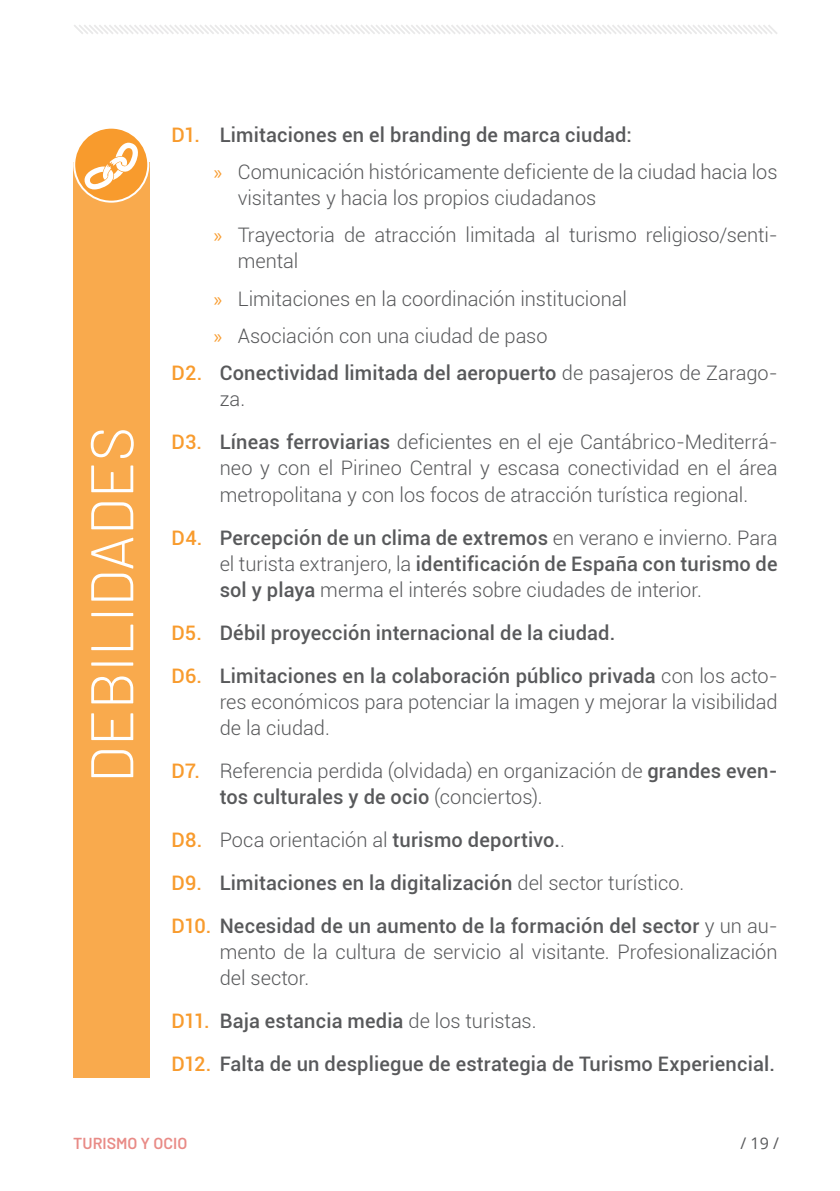
<style>
.page{position:relative;width:840px;height:1191px;background:#fff}
.page>*{position:absolute;margin:0;border:0;box-sizing:border-box;transform-origin:0 0}
.t1{font:300 60px "Barlow";color:#fff}
.t2{font:300 20px/26px "Roboto";color:#58595b}
.t3{font:500 20px "Roboto";letter-spacing:.01em;color:#58595b}
.t4{font:600 16px "Barlow";color:#e1645e}
.t5{font:16px "Open Sans";color:#58595b}
.s1{color:#f89b2d}
.s2{font-family:"Myriad Pro";font-weight:400;color:#f89b2d}
.s3{font-weight:300}
.s4{font-weight:500;color:#f89b2d}
.s5{font-weight:500}
</style>
<div class="page">
<svg style="left:74px;top:25px;width:703px;height:9px"></svg>
<div style="left:73px;top:162px;width:76px;height:915px;background:#f9aa4d"></div>
<div style="left:74px;top:128px;width:74px;height:74px;background:#f89b2d;border-radius:50%"></div>
<div style="left:73px;top:127px;width:76px;height:76px;border:2px solid #fff;border-radius:50%"></div>
<svg style="left:84px;top:143px;width:54px;height:46px"></svg>
<h1 class="t1" style="left:74px;top:783px;width:358px;rotate:-90deg">DEBILIDADES</h1>
<p class="t3" style="left:171px;top:120px;width:461px"><span class="s1">D1.</span> Limitaciones en el branding de marca ciudad:</p>
<p class="t2" style="left:237px;top:158px;width:541px;text-indent:-24px"><span class="s2">»</span> Comunicación históricamente deficiente de la ciudad hacia los visitantes y hacia los propios ciudadanos</p>
<p class="t2" style="left:237px;top:222px;width:541px;text-indent:-24px"><span class="s2">»</span> Trayectoria de atracción limitada al turismo religioso/senti&shy;mental</p>
<p class="t2" style="left:213px;top:285px;width:414px"><span class="s2">»</span> Limitaciones en la coordinación institucional</p>
<p class="t2" style="left:213px;top:322px;width:335px"><span class="s2">»</span> Asociación con una ciudad de paso</p>
<p class="t3" style="left:171px;top:359px;width:607px"><span class="s1">D2.</span> Conectividad limitada del aeropuerto <span class="s3">de pasajeros de Zarago-</span></p>
<p class="t2" style="left:219px;top:386px;width:27px">za.</p>
<p class="t2" style="left:219px;top:429px;width:559px;text-align:justify;text-indent:-48px"><span class="s4">D3.</span> <span class="s5">Líneas ferroviarias</span> deficientes en el eje Cantábrico-Mediterrá&shy;neo y con el Pirineo Central y escasa conectividad en el área metropolitana y con los focos de atracción turística regional.</p>
<p class="t2" style="left:219px;top:524px;width:559px;text-align:justify;text-indent:-48px"><span class="s4">D4.</span> <span class="s5">Percepción de un clima de extremos</span> en verano e invierno. Para el turista extranjero, la <span class="s5">identificación de España con turismo de sol y playa</span> merma el interés sobre ciudades de interior.</p>
<p class="t3" style="left:171px;top:618px;width:445px"><span class="s1">D5.</span> Débil proyección internacional de la ciudad.</p>
<p class="t2" style="left:219px;top:662px;width:559px;text-align:justify;text-indent:-48px"><span class="s4">D6.</span> <span class="s5">Limitaciones en la colaboración público privada</span> con los acto&shy;res económicos para potenciar la imagen y mejorar la visibilidad de la ciudad.</p>
<p class="t2" style="left:171px;top:757px;width:607px"><span class="s4">D7.</span> Referencia perdida (olvidada) en organización de <span class="s5">grandes even-</span></p>
<p class="t3" style="left:219px;top:782px;width:324px">tos culturales y de ocio <span class="s3">(conciertos).</span></p>
<p class="t2" style="left:171px;top:826px;width:394px"><span class="s4">D8.</span> Poca orientación al <span class="s5">turismo deportivo.</span>.</p>
<p class="t3" style="left:171px;top:868px;width:514px"><span class="s1">D9.</span> Limitaciones en la digitalización <span class="s3">del sector turístico.</span></p>
<p class="t3" style="left:171px;top:911px;width:607px"><span class="s1">D10.</span> Necesidad de un aumento de la formación del sector <span class="s3">y un au-</span></p>
<p class="t2" style="left:219px;top:938px;width:559px">mento de la cultura de servicio al visitante. Profesionalización del sector.</p>
<p class="t3" style="left:171px;top:1006px;width:366px"><span class="s1">D11.</span> Baja estancia media <span class="s3">de los turistas.</span></p>
<p class="t3" style="left:171px;top:1049px;width:604px"><span class="s1">D12.</span> Falta de un despliegue de estrategia de Turismo Experiencial.</p>
<p class="t4" style="left:73px;top:1133px;width:115px">TURISMO Y OCIO</p>
<p class="t5" style="left:740px;top:1132px;width:40px">/ 19 /</p>
</div>
